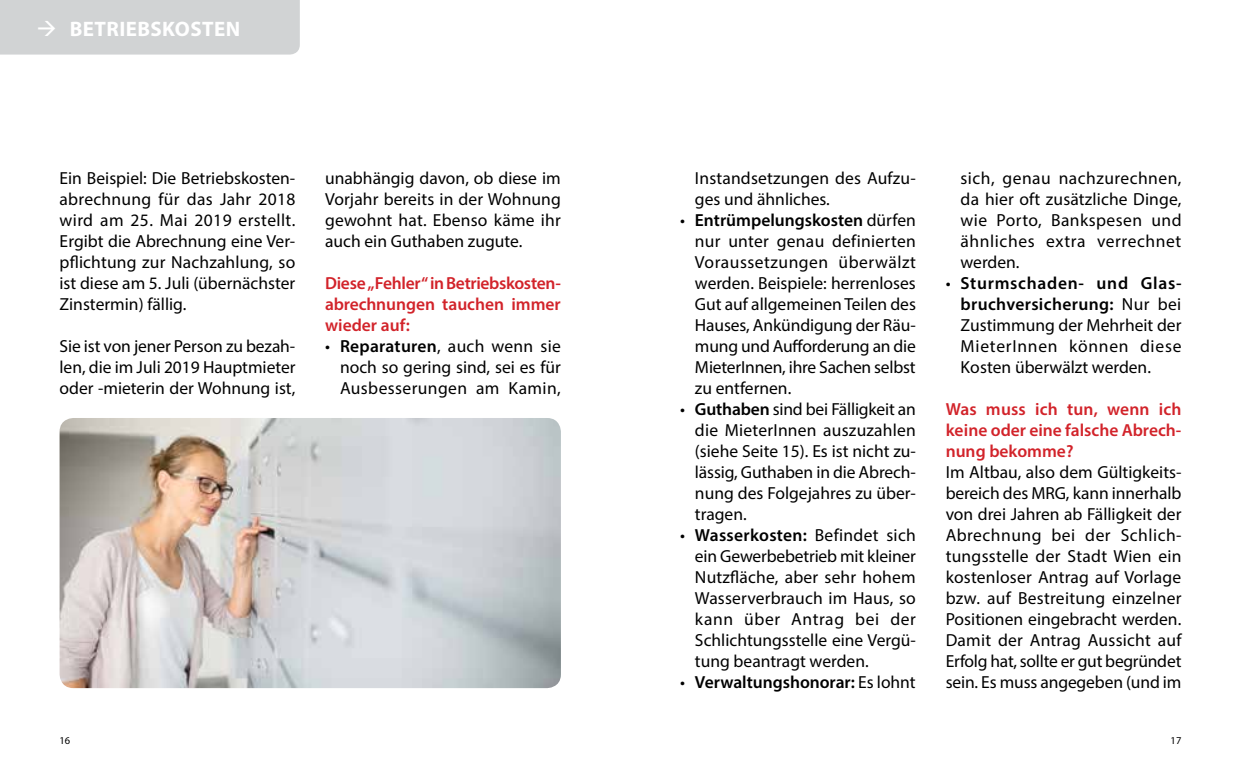
<style>
.page{position:relative;width:1241px;height:769px;background:#fff}
.page>*{position:absolute;margin:0;border:0;box-sizing:border-box;transform-origin:0 0}
.t1{font:700 21px "Myriad Pro";letter-spacing:.02em;color:#fff}
.t2{font:17.5px/21px "Myriad Pro";color:#000;text-align:justify}
.t3{font:600 17.5px/21px "Myriad Pro";color:#d2232a;text-align:justify}
.t4{font:600 17.5px "Myriad Pro";color:#000}
.t5{font:10.5px "Myriad Pro";color:#000}
.s1{font-weight:600}
.s2{font-weight:400}
</style>
<div class="page">
<div style="left:0;top:0;width:300px;height:55px;background:#d1d3d4"></div>
<img style="left:60px;top:418px;width:501px;height:270px">
<p class="t1" style="left:36px;top:15px;width:205px">→ BETRIEBSKOSTEN</p>
<p class="t2" style="left:60px;top:167px;width:237px">Ein Beispiel: Die Betriebskosten&shy;abrechnung für das Jahr 2018 wird am 25. Mai 2019 erstellt.<br>Ergibt die Abrechnung eine Ver&shy;pflichtung zur Nachzahlung, so ist diese am 5. Juli (übernächster Zinstermin) fällig.</p>
<p class="t2" style="left:60px;top:335px;width:237px">Sie ist von jener Person zu bezah&shy;len, die im Juli 2019 Hauptmieter oder -mieterin der Wohnung ist,</p>
<p class="t2" style="left:325px;top:167px;width:237px">unabhängig davon, ob diese im Vorjahr bereits in der Wohnung gewohnt hat. Ebenso käme ihr auch ein Guthaben zugute.</p>
<p class="t3" style="left:325px;top:272px;width:237px">Diese „Fehler“ in Betriebskosten&shy;abrechnungen tauchen immer wieder auf:</p>
<p class="t2" style="left:340px;top:335px;width:222px;text-indent:-15px">• <span class="s1">Reparaturen</span>, auch wenn sie noch so gering sind, sei es für Ausbesserungen am Kamin,</p>
<p class="t2" style="left:694px;top:167px;width:222px">Instandsetzungen des Aufzu&shy;ges und ähnliches.</p>
<p class="t2" style="left:694px;top:209px;width:222px;text-indent:-15px">• <span class="s1">Entrümpelungskosten</span> dürfen nur unter genau definierten Voraussetzungen überwälzt werden. Beispiele: herrenloses Gut auf allgemeinen Teilen des Hauses, Ankündigung der Räu&shy;mung und Aufforderung an die MieterInnen, ihre Sachen selbst zu entfernen.</p>
<p class="t2" style="left:694px;top:398px;width:222px;text-indent:-15px">• <span class="s1">Guthaben</span> sind bei Fälligkeit an die MieterInnen auszuzahlen (siehe Seite 15). Es ist nicht zu&shy;lässig, Guthaben in die Abrech&shy;nung des Folgejahres zu über&shy;tragen.</p>
<p class="t2" style="left:695px;top:524px;width:222px;text-indent:-15px">• <span class="s1">Wasserkosten:</span> Befindet sich ein Gewerbebetrieb mit kleiner Nutzfläche, aber sehr hohem Wasserverbrauch im Haus, so kann über Antrag bei der Schlichtungsstelle eine Vergü&shy;tung beantragt werden.</p>
<p class="t4" style="left:680px;top:671px;width:237px"><span class="s2">•</span> Verwaltungshonorar: <span class="s2">Es lohnt</span></p>
<p class="t2" style="left:960px;top:167px;width:222px">sich, genau nachzurechnen, da hier oft zusätzliche Dinge, wie Porto, Bankspesen und ähnliches extra verrechnet werden.</p>
<p class="t2" style="left:960px;top:272px;width:222px;text-indent:-15px">• <span class="s1">Sturmschaden- und Glas&shy;bruchversicherung:</span> Nur bei Zustimmung der Mehrheit der MieterInnen können diese Kosten überwälzt werden.</p>
<p class="t3" style="left:945px;top:398px;width:237px">Was muss ich tun, wenn ich keine oder eine falsche Abrech&shy;nung bekomme?</p>
<p class="t2" style="left:945px;top:461px;width:237px">Im Altbau, also dem Gültigkeits&shy;bereich des MRG, kann innerhalb von drei Jahren ab Fälligkeit der Abrechnung bei der Schlich&shy;tungsstelle der Stadt Wien ein kostenloser Antrag auf Vorlage bzw. auf Bestreitung einzelner Positionen eingebracht werden.<br>Damit der Antrag Aussicht auf Erfolg hat, sollte er gut begründet sein. Es muss angegeben (und im</p>
<p class="t5" style="left:60px;top:734px;width:12px">16</p>
<p class="t5" style="left:1170px;top:734px;width:12px">17</p>
</div>
